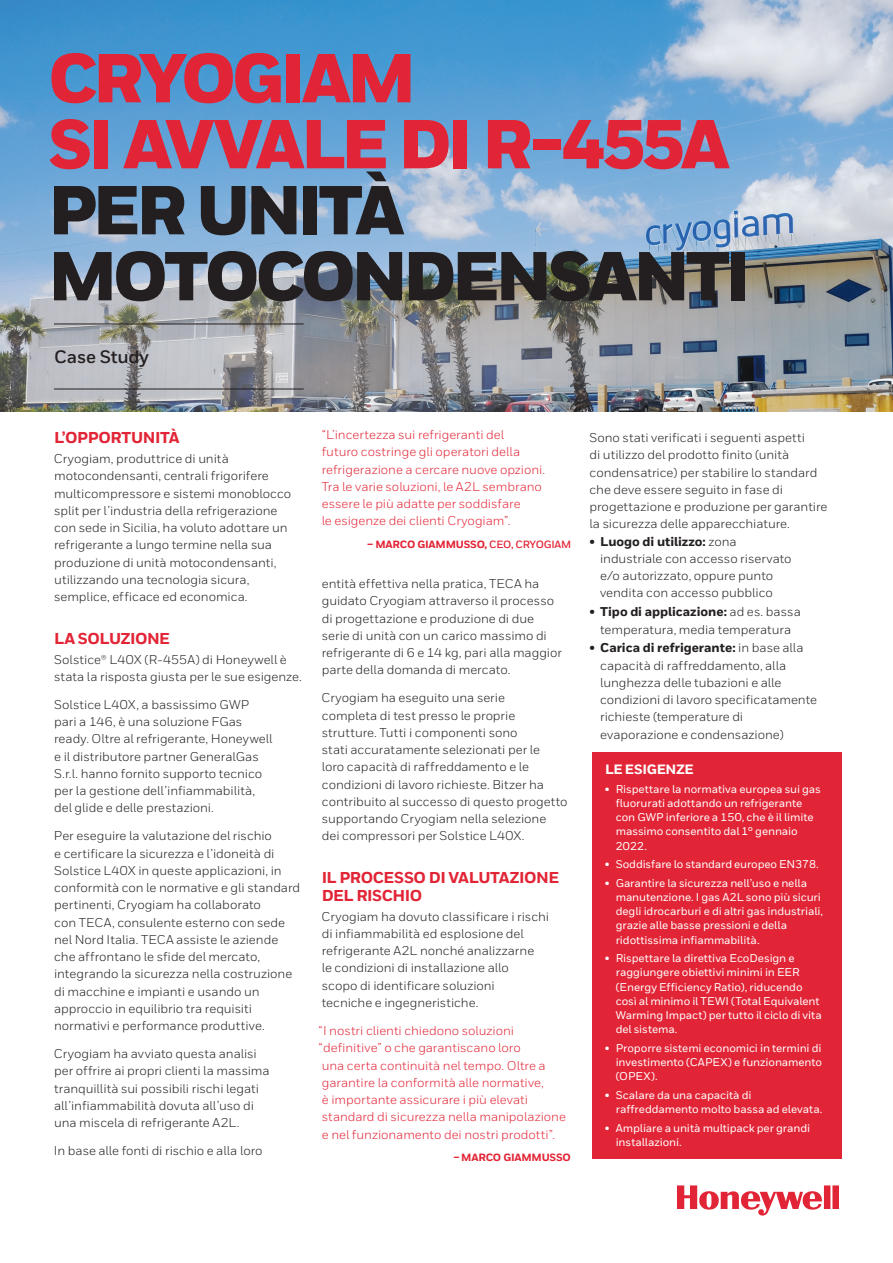
<style>
.page{position:relative;width:893px;height:1263px;background:#fff}
.page>*{position:absolute;margin:0;border:0;box-sizing:border-box;transform-origin:0 0}
.t1{font:900 69px/66px "Honeywell Sans";letter-spacing:-.06em;color:#e22536}
.t2{font:900 69px/66px "Honeywell Sans";letter-spacing:-.065em;color:#231f20}
.t3{font:700 18px "Honeywell Sans";letter-spacing:-.015em;color:#231f20}
.Heading_2__11_12{font:800 15.75px/18px "Honeywell Sans";letter-spacing:-.03em;color:#e22536}
.Red_Sidebar__Heading{font:800 13.5px "Honeywell Sans";letter-spacing:-.015em;color:#fff}
.Body__9_13_pt{font:12.75px/17.2px "Honeywell Sans";letter-spacing:-.005em;color:#231f20}
.Body_Quote{font:12.75px/17.2px "Honeywell Sans";letter-spacing:-.005em;color:#e22536}
.Body_Quote-2{font:12.75px/17.2px "Honeywell Sans";color:#231f20}
.t4{font:500 11.25px/14.2px "Honeywell Sans";letter-spacing:-.01em;color:#fff}
.Body_Quote__Attribut{font:800 10.5px "Honeywell Sans";letter-spacing:-.02em;color:#e22536}
.s1{font-weight:700}
.s2{font-weight:800}
</style>
<div class="page">
<img style="left:0;top:0;width:893px;height:412px">
<svg style="left:677px;top:1185px;width:162px;height:31px"></svg>
<hr style="left:54px;top:324px;width:250px;height:1px;background:#231f20">
<hr style="left:54px;top:389px;width:250px;height:1px;background:#231f20">
<div style="left:592px;top:752px;width:250px;height:407px;background:#e22536"></div>
<h1 class="t1" style="left:48px;top:48px;width:683px">CRYOGIAM<br>SI AVVALE DI R-455A</h1>
<h1 class="t2" style="left:48px;top:180px;width:704px">PER UNITÀ<br>MOTOCONDENSANTI</h1>
<h2 class="t3" style="left:54px;top:346px;width:96px">Case Study</h2>
<p class="Heading_2__11_12" style="left:54px;top:429px;width:127px">L’OPPORTUNITÀ</p>
<p class="Body__9_13_pt" style="left:54px;top:450px;width:239px">Cryogiam, produttrice di unità motocondensanti, centrali frigorifere multicompressore e sistemi monoblocco split per l’industria della refrigerazione con sede in Sicilia, ha voluto adottare un refrigerante a lungo termine nella sua produzione di unità motocondensanti, utilizzando una tecnologia sicura, semplice, efficace ed economica.</p>
<p class="Heading_2__11_12" style="left:54px;top:630px;width:118px">LA SOLUZIONE</p>
<p class="Body__9_13_pt" style="left:54px;top:650px;width:249px">Solstice® L40X (R-455A) di Honeywell è stata la risposta giusta per le sue esigenze.</p>
<p class="Body__9_13_pt" style="left:54px;top:696px;width:220px">Solstice L40X, a bassissimo GWP pari a 146, è una soluzione FGas ready. Oltre al refrigerante, Honeywell e il distributore partner GeneralGas S.r.l. hanno fornito supporto tecnico per la gestione dell’infiammabilità, del glide e delle prestazioni.</p>
<p class="Body__9_13_pt" style="left:54px;top:827px;width:248px">Per eseguire la valutazione del rischio<br>e certificare la sicurezza e l’idoneità di Solstice L40X in queste applicazioni, in conformità con le normative e gli standard pertinenti, Cryogiam ha collaborato<br>con TECA, consulente esterno con sede nel Nord Italia. TECA assiste le aziende che affrontano le sfide del mercato, integrando la sicurezza nella costruzione di macchine e impianti e usando un approccio in equilibrio tra requisiti normativi e performance produttive.</p>
<p class="Body__9_13_pt" style="left:54px;top:1045px;width:217px">Cryogiam ha avviato questa analisi per offrire ai propri clienti la massima tranquillità sui possibili rischi legati all’infiammabilità dovuta all’uso di una miscela di refrigerante A2L.</p>
<p class="Body__9_13_pt" style="left:54px;top:1142px;width:210px">In base alle fonti di rischio e alla loro</p>
<p class="Body_Quote" style="left:322px;top:426px;width:225px">“L’incertezza sui refrigeranti del<br>futuro costringe gli operatori della refrigerazione a cercare nuove opzioni.<br>Tra le varie soluzioni, le A2L sembrano essere le più adatte per soddisfare<br>le esigenze dei clienti Cryogiam”.</p>
<p class="Body_Quote__Attribut" style="left:367px;top:538px;width:206px">– MARCO GIAMMUSSO, <span class="s1">CEO, CRYOGIAM</span></p>
<p class="Body__9_13_pt" style="left:322px;top:575px;width:242px">entità effettiva nella pratica, TECA ha guidato Cryogiam attraverso il processo di progettazione e produzione di due serie di unità con un carico massimo di refrigerante di 6 e 14 kg, pari alla maggior parte della domanda di mercato.</p>
<p class="Body__9_13_pt" style="left:322px;top:689px;width:248px">Cryogiam ha eseguito una serie<br>completa di test presso le proprie strutture. Tutti i componenti sono<br>stati accuratamente selezionati per le<br>loro capacità di raffreddamento e le condizioni di lavoro richieste. Bitzer ha contribuito al successo di questo progetto supportando Cryogiam nella selezione<br>dei compressori per Solstice L40X.</p>
<p class="Heading_2__11_12" style="left:322px;top:869px;width:239px">IL PROCESSO DI VALUTAZIONE<br>DEL RISCHIO</p>
<p class="Body__9_13_pt" style="left:322px;top:908px;width:229px">Cryogiam ha dovuto classificare i rischi di infiammabilità ed esplosione del refrigerante A2L nonché analizzarne<br>le condizioni di installazione allo<br>scopo di identificare soluzioni<br>tecniche e ingegneristiche.</p>
<p class="Body_Quote" style="left:319px;top:1022px;width:249px">“I nostri clienti chiedono soluzioni “definitive” o che garantiscano loro<br>una certa continuità nel tempo. Oltre a garantire la conformità alle normative,<br>è importante assicurare i più elevati standard di sicurezza nella manipolazione e nel funzionamento dei nostri prodotti”.</p>
<p class="Body_Quote__Attribut" style="left:453px;top:1151px;width:119px">– MARCO GIAMMUSSO</p>
<p class="Body_Quote-2" style="left:589px;top:429px;width:240px">Sono stati verificati i seguenti aspetti<br>di utilizzo del prodotto finito (unità condensatrice) per stabilire lo standard che deve essere seguito in fase di progettazione e produzione per garantire la sicurezza delle apparecchiature.</p>
<p class="Body__9_13_pt" style="left:600px;top:533px;width:193px;text-indent:-11px"><span class="s2">• Luogo di utilizzo:</span> zona industriale con accesso riservato e/o autorizzato, oppure punto vendita con accesso pubblico</p>
<p class="Body__9_13_pt" style="left:589px;top:603px;width:213px;text-align:center"><span class="s2">• Tipo di applicazione:</span> ad es. bassa temperatura, media temperatura</p>
<p class="Body__9_13_pt" style="left:600px;top:639px;width:218px;text-indent:-11px"><span class="s2">• Carica di refrigerante:</span> in base alla capacità di raffreddamento, alla lunghezza delle tubazioni e alle condizioni di lavoro specificatamente richieste (temperature di evaporazione e condensazione)</p>
<p class="Red_Sidebar__Heading" style="left:605px;top:761px;width:90px">LE ESIGENZE</p>
<p class="t4" style="left:616px;top:782px;width:207px;text-indent:-11px">• Rispettare la normativa europea sui gas fluorurati adottando un refrigerante con GWP inferiore a 150, che è il limite massimo consentito dal 1° gennaio<br>2022.</p>
<p class="t4" style="left:605px;top:857px;width:215px">• Soddisfare lo standard europeo EN378.</p>
<p class="t4" style="left:616px;top:876px;width:209px;text-indent:-11px">• Garantire la sicurezza nell’uso e nella manutenzione. I gas A2L sono più sicuri degli idrocarburi e di altri gas industriali, grazie alle basse pressioni e della ridottissima infiammabilità.</p>
<p class="t4" style="left:616px;top:951px;width:208px;text-indent:-11px">• Rispettare la direttiva EcoDesign e raggiungere obiettivi minimi in EER (Energy Efficiency Ratio), riducendo così al minimo il TEWI (Total Equivalent Warming Impact) per tutto il ciclo di vita del sistema.</p>
<p class="t4" style="left:616px;top:1041px;width:208px;text-align:justify;text-indent:-11px">• Proporre sistemi economici in termini di investimento (CAPEX) e funzionamento (OPEX).</p>
<p class="t4" style="left:616px;top:1088px;width:208px;text-indent:-11px">• Scalare da una capacità di raffreddamento molto bassa ad elevata.</p>
<p class="t4" style="left:616px;top:1121px;width:196px;text-indent:-11px">• Ampliare a unità multipack per grandi installazioni.</p>
</div>
